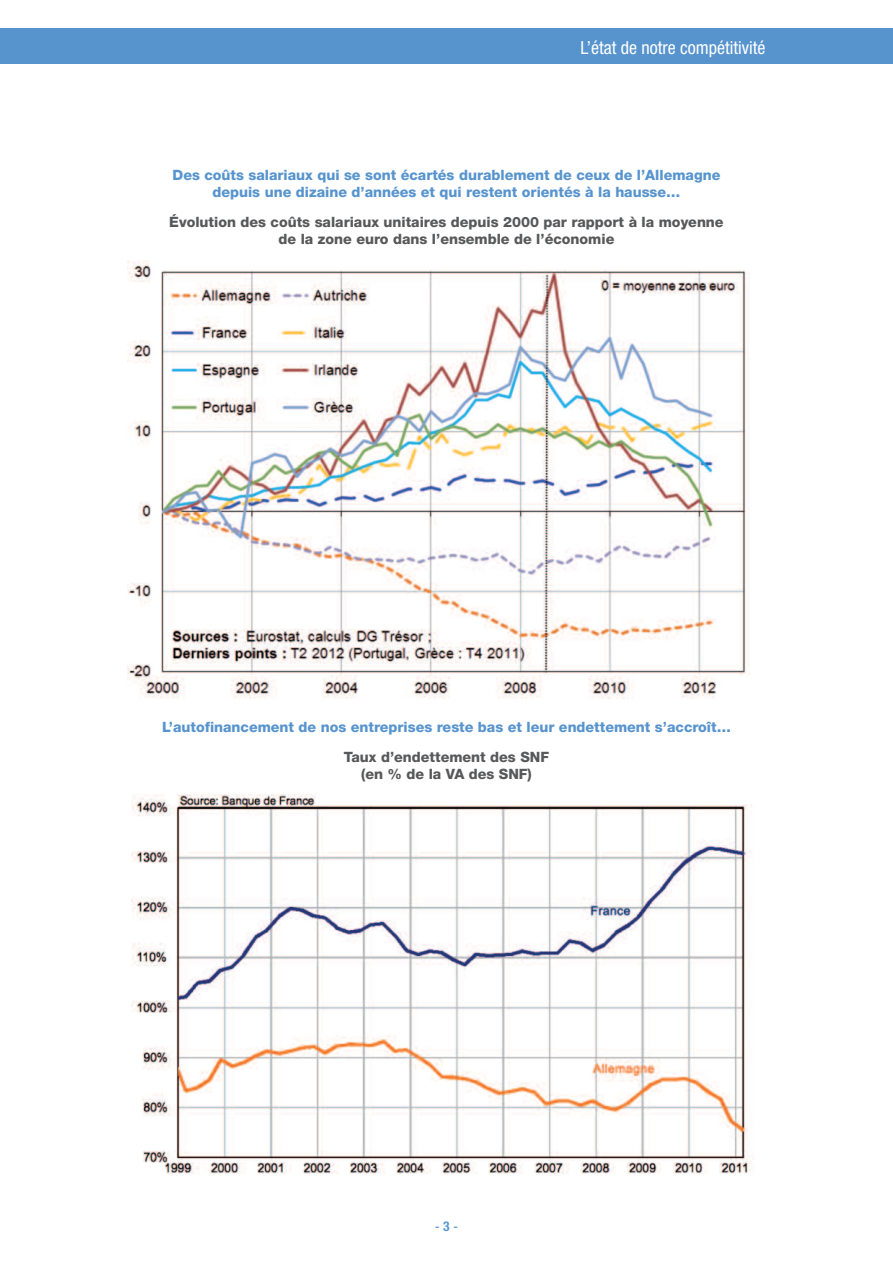
<style>
.page{position:relative;width:893px;height:1263px;background:#fff}
.page>*{position:absolute;margin:0;border:0;box-sizing:border-box;transform-origin:0 0}
.t1{font:condensed 18px "Helvetica Neue";color:#fff}
.t2{font:800 14.25px/17.1px "Helvetica Neue";color:#5794ce;text-align:center}
.t3{font:800 14.25px/17.1px "Helvetica Neue";color:#57585a;text-align:center}
.t4{font:13.5px "Helvetica";color:#5794ce}
.s1{font-family:"Helvetica Neue";font-weight:700;font-stretch:condensed}
</style>
<div class="page">
<div style="left:0;top:29px;width:893px;height:35px;background:#5794ce"></div>
<img style="left:128px;top:261px;width:622px;height:438px">
<img style="left:131px;top:794px;width:621px;height:380px">
<p class="t1" style="left:580px;top:42px;width:186px">L’état de notre compétitivité</p>
<p class="t2" style="left:173px;top:168px;width:549px">Des coûts salariaux qui se sont écartés durablement de ceux de l’Allemagne depuis une dizaine d’années et qui restent orientés à la hausse…</p>
<p class="t3" style="left:169px;top:215px;width:556px">Évolution des coûts salariaux unitaires depuis 2000 par rapport à la moyenne de la zone euro dans l’ensemble de l’économie</p>
<p class="t2" style="left:162px;top:719px;width:570px">L’autofinancement de nos entreprises reste bas et leur endettement s’accroît…</p>
<p class="t3" style="left:344px;top:749px;width:207px">Taux d’endettement des SNF (en % de la VA des SNF)</p>
<p class="t4" style="left:435px;top:1219px;width:24px">-<span class="s1">3</span>-</p>
</div>
